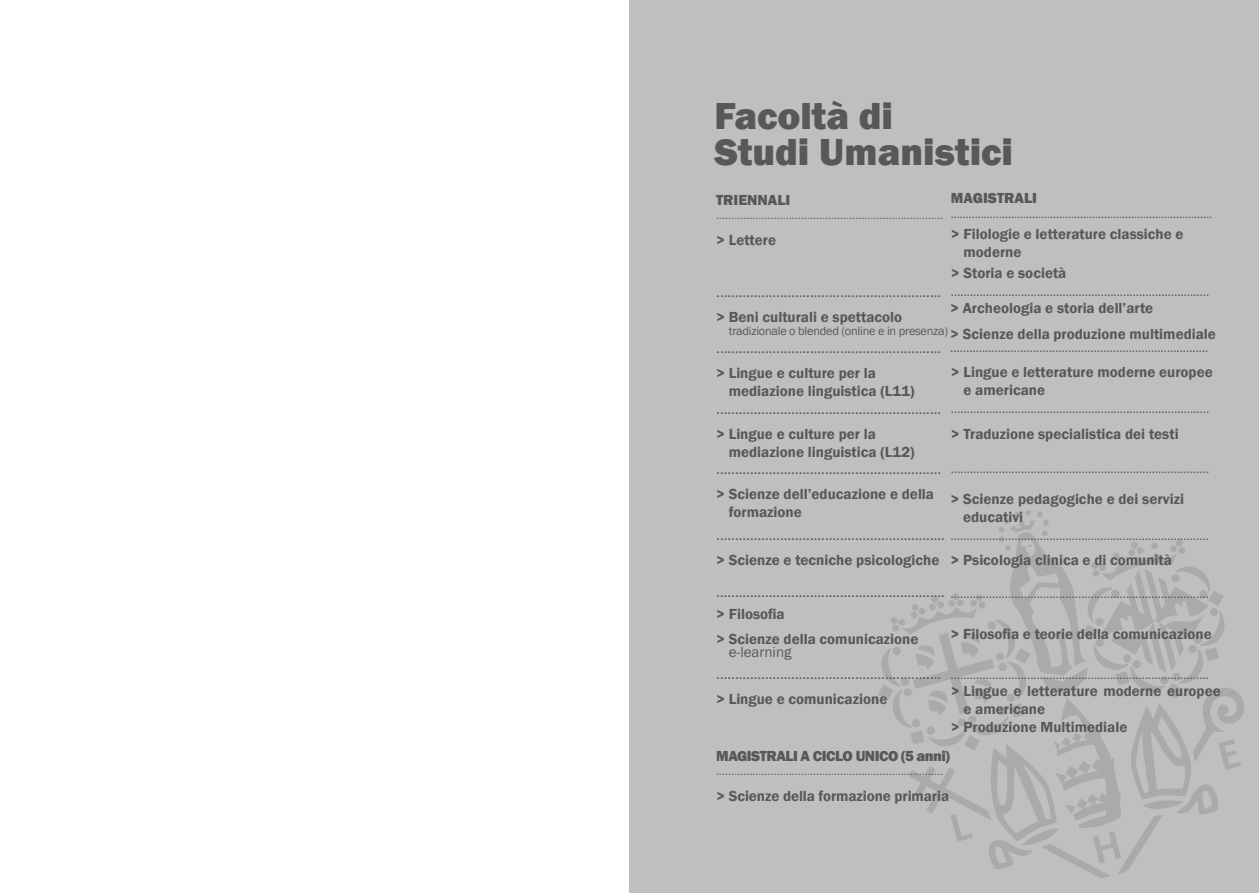
<style>
.page{position:relative;width:1259px;height:893px;background:#fff}
.page>*{position:absolute;margin:0;border:0;box-sizing:border-box;transform-origin:0 0}
.t1{font:800 38.7px "Franklin Gothic";color:#57585a}
.t2{font:600 15px/18px "Franklin Gothic";color:#57585a}
.t3{font:15px/21px "Franklin Gothic";color:#57585a}
.t4{font:800 15px "Franklin Gothic";letter-spacing:-.035em;color:#57585a}
.t5{font:800 15px "Franklin Gothic";color:#57585a}
.t6{font:12.75px "Franklin Gothic";color:#57585a}
.t7{font:12.3px "Franklin Gothic";letter-spacing:-.02em;color:#57585a}
.t8{font:12px "Calibri";color:#57585a}
.t9{font:12px "Franklin Gothic";color:#57585a}
.s1{font-weight:600}
.s2{font-weight:400}
</style>
<div class="page">
<div style="left:629px;top:0;width:630px;height:893px;background:#bfbfbe"></div>
<svg style="left:879px;top:510px;width:365px;height:368px"></svg>
<p class="t1" style="left:714px;top:91px;width:180px">Facoltà di</p>
<p class="t1" style="left:714px;top:127px;width:300px">Studi Umanistici</p>
<p class="t5" style="left:716px;top:190px;width:76px">TRIENNALI</p>
<p class="t8" style="left:716px;top:207px;width:228px">...........................................................................</p>
<p class="t2" style="left:716px;top:231px;width:61px">&gt; Lettere</p>
<p class="t5" style="left:951px;top:188px;width:88px">MAGISTRALI</p>
<p class="t9" style="left:951px;top:206px;width:262px">.......................................................................................</p>
<p class="t2" style="left:963px;top:225px;width:221px;text-indent:-13px">&gt; Filologie e letterature classiche e moderne</p>
<p class="t2" style="left:951px;top:264px;width:117px">&gt; Storia e società</p>
<p class="t6" style="left:951px;top:284px;width:260px">.................................................................................</p>
<p class="t2" style="left:950px;top:300px;width:205px">&gt; Archeologia e storia dell’arte</p>
<p class="t2" style="left:950px;top:325px;width:267px">&gt; Scienze della produzione multimediale</p>
<p class="t6" style="left:950px;top:340px;width:260px">.................................................................................</p>
<p class="t2" style="left:963px;top:363px;width:251px;text-indent:-13px">&gt; Lingue e letterature moderne europee e americane</p>
<p class="t6" style="left:951px;top:401px;width:260px">.................................................................................</p>
<p class="t2" style="left:951px;top:425px;width:229px">&gt; Traduzione specialistica dei testi</p>
<p class="t6" style="left:951px;top:461px;width:260px">.................................................................................</p>
<p class="t2" style="left:963px;top:490px;width:222px;text-indent:-13px">&gt; Scienze pedagogiche e dei servizi educativi</p>
<p class="t6" style="left:950px;top:528px;width:260px">.................................................................................</p>
<p class="t2" style="left:950px;top:552px;width:223px">&gt; Psicologia clinica e di comunità</p>
<p class="t6" style="left:950px;top:586px;width:260px">.................................................................................</p>
<p class="t2" style="left:950px;top:625px;width:263px">&gt; Filosofia e teorie della comunicazione</p>
<p class="t6" style="left:950px;top:667px;width:260px">.................................................................................</p>
<p class="t2" style="left:963px;top:682px;width:259px;text-indent:-13px">&gt; Lingue e letterature moderne europee e americane</p>
<p class="t2" style="left:951px;top:718px;width:178px">&gt; Produzione Multimediale</p>
<p class="t3" style="left:716px;top:282px;width:226px">............................................................</p>
<p class="t2" style="left:716px;top:308px;width:187px">&gt; Beni culturali e spettacolo</p>
<p class="t7" style="left:729px;top:324px;width:221px">tradizionale o blended (online e in presenza)</p>
<p class="t3" style="left:716px;top:338px;width:226px">............................................................</p>
<p class="t2" style="left:729px;top:364px;width:187px;text-indent:-13px">&gt; Lingue e culture per la mediazione linguistica (L11)</p>
<p class="t3" style="left:716px;top:398px;width:226px">............................................................</p>
<p class="t2" style="left:729px;top:425px;width:187px;text-indent:-13px">&gt; Lingue e culture per la mediazione linguistica (L12)</p>
<p class="t3" style="left:716px;top:459px;width:226px">............................................................</p>
<p class="t2" style="left:729px;top:486px;width:207px;text-indent:-13px">&gt; Scienze dell’educazione e della formazione</p>
<p class="t3" style="left:716px;top:525px;width:230px">.............................................................</p>
<p class="t2" style="left:716px;top:551px;width:225px">&gt; Scienze e tecniche psicologiche</p>
<p class="t3" style="left:716px;top:582px;width:230px">............................................................. <span class="s1">&gt; Filosofia</span></p>
<p class="t2" style="left:729px;top:632px;width:191px;line-height:13.2px;text-indent:-13px">&gt; Scienze della comunicazione <span class="s2">e-learning</span></p>
<p class="t3" style="left:716px;top:664px;width:226px">............................................................</p>
<p class="t2" style="left:716px;top:691px;width:173px">&gt; Lingue e comunicazione</p>
<p class="t4" style="left:716px;top:746px;width:235px">MAGISTRALI A CICLO UNICO (5 anni)</p>
<p class="t8" style="left:716px;top:763px;width:228px">...........................................................................</p>
<p class="t2" style="left:716px;top:787px;width:234px">&gt; Scienze della formazione primaria</p>
</div>
